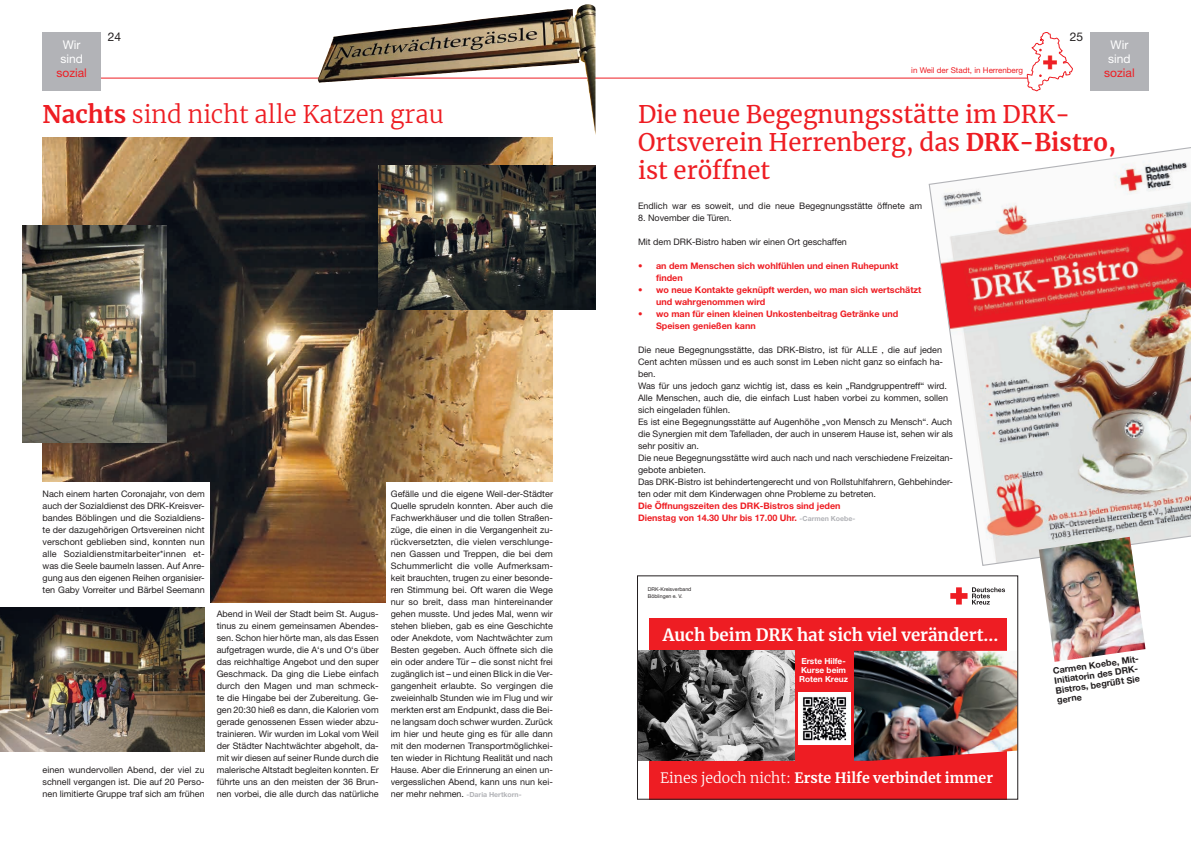
<style>
.page{position:relative;width:1191px;height:842px;background:#fff}
.page>*{position:absolute;margin:0;border:0;box-sizing:border-box;transform-origin:0 0}
.t1{font:24px/28px "Merriweather";color:#ee1d23}
.t2{font:300 24px "Merriweather";color:#ee1d23}
.t3{font:700 16.8px "Merriweather";color:#fff}
.t4{font:700 14.2px "Merriweather";color:#fff}
.t5{font:12px/14px "Helvetica Neue LT Pro";color:#fff}
.t6{font:12px "Helvetica Neue LT Pro";color:#ee1d23}
.t7{font:12px "Helvetica Neue LT Pro";color:#231f20}
.t8{font:9px/12px "Helvetica Neue LT Pro";color:#231f20;text-align:justify}
.t9{font:700 9px/12px "Helvetica Neue LT Pro";color:#ee1d23}
.t10{font:700 9px/10px "Helvetica Neue LT Pro";color:#231f20}
.t11{font:700 8.3px/9.2px "Helvetica Neue LT Pro";color:#fff}
.t12{font:8px "Helvetica Neue LT Pro";color:#ee1d23}
.t13{font:700 7px "Helvetica Neue LT Pro";color:#b2b3b7}
.t14{font:5.2px/6.7px "Helvetica Neue LT Pro";color:#231f20}
.s1{font-weight:700}
.s2{font-size:7px;color:#b2b3b7}
.s3{font-weight:400;font-size:9px;color:#231f20}
.s4{font-weight:300}
</style>
<div class="page">
<hr style="left:101px;top:78px;width:926px;height:1px;background:#ee1d23">
<img style="left:318px;top:7px;width:262px;height:74px">
<img style="left:43px;top:137px;width:510px;height:466px">
<div style="left:386px;top:482px;width:171px;height:321px;background:#fff"></div>
<div style="left:43px;top:32px;width:58px;height:59px;background:#b2b3b7"></div>
<div style="left:39px;top:482px;width:171px;height:321px;background:#fff"></div>
<div style="left:1090px;top:32px;width:58px;height:59px;background:#b2b3b7"></div>
<img style="left:379px;top:165px;width:216px;height:145px">
<img style="left:0;top:608px;width:205px;height:144px">
<img style="left:22px;top:225px;width:145px;height:217px">
<div style="left:649px;top:618px;width:357px;height:181px;background:#ee1d23"></div>
<svg style="left:950px;top:587px;width:55px;height:18px"></svg>
<img style="left:639px;top:651px;width:155px;height:110px">
<img style="left:854px;top:651px;width:162px;height:110px">
<img style="left:798px;top:693px;width:52px;height:51px">
<div style="left:637px;top:576px;width:381px;height:223px;border:1px solid #231f20"></div>
<img style="left:928px;top:147px;width:263px;height:419px">
<img style="left:1038px;top:537px;width:107px;height:125px">
<svg style="left:1027px;top:32px;width:45px;height:59px"></svg>
<h3 class="t7" style="left:108px;top:29px;width:15px">24</h3>
<h3 class="t7" style="left:1069px;top:29px;width:15px">25</h3>
<h3 class="t5" style="left:60px;top:38px;width:24px">Wir sind</h3>
<h3 class="t6" style="left:56px;top:66px;width:32px">sozial</h3>
<p class="t12" style="left:911px;top:65px;width:113px">in Weil der Stadt, in Herrenberg</p>
<h1 class="t2" style="left:43px;top:97px;width:403px"><span class="s1">Nachts</span> sind nicht alle Katzen grau</h1>
<h3 class="t5" style="left:1108px;top:38px;width:24px">Wir sind</h3>
<h3 class="t6" style="left:1104px;top:66px;width:32px">sozial</h3>
<h1 class="t1" style="left:638px;top:99px;width:480px">Die neue Begegnungsstätte im DRK-<br>Ortsverein Herrenberg, das <span class="s1">DRK-Bistro, </span>ist eröffnet</h1>
<p class="t8" style="left:638px;top:200px;width:286px">Endlich war es soweit, und die neue Begegnungsstätte öffnete am</p>
<p class="t8" style="left:638px;top:212px;width:95px">8. November die Türen.</p>
<p class="t8" style="left:638px;top:236px;width:210px">Mit dem DRK-Bistro haben wir einen Ort geschaffen</p>
<p class="t9" style="left:656px;top:260px;width:244px;text-indent:-18px">• an dem Menschen sich wohlfühlen und einen Ruhepunkt finden</p>
<p class="t9" style="left:656px;top:284px;width:267px;text-indent:-18px">• wo neue Kontakte geknüpft werden, wo man sich wertschätzt und wahrgenommen wird</p>
<p class="t9" style="left:656px;top:308px;width:244px;text-indent:-18px">• wo man für einen kleinen Unkostenbeitrag Getränke und<br>Speisen genießen kann</p>
<p class="t8" style="left:638px;top:344px;width:317px;text-align:left">Die neue Begegnungsstätte, das DRK-Bistro, ist für ALLE , die auf jeden Cent achten müssen und es auch sonst im Leben nicht ganz so einfach ha&shy;ben.<br>Was für uns jedoch ganz wichtig ist, dass es kein „Randgruppentreff“ wird.<br>Alle Menschen, auch die, die einfach Lust haben vorbei zu kommen, sollen sich eingeladen fühlen.<br>Es ist eine Begegnungsstätte auf Augenhöhe „von Mensch zu Mensch“. Auch die Synergien mit dem Tafelladen, der auch in unserem Hause ist, sehen wir als sehr positiv an.<br>Die neue Begegnungsstätte wird auch nach und nach verschiedene Freizeitan&shy;gebote anbieten.<br>Das DRK-Bistro ist behindertengerecht und von Rollstuhlfahrern, Gehbehinder&shy;ten oder mit dem Kinderwagen ohne Probleme zu betreten.</p>
<p class="t9" style="left:638px;top:500px;width:219px">Die Öffnungszeiten des DRK-Bistros sind jeden<br>Dienstag von 14.30 Uhr bis 17.00 Uhr. <span class="s2">-Carmen Koebe-</span></p>
<p class="t8" style="left:43px;top:488px;width:164px">Nach einem harten Coronajahr, von dem auch der Sozialdienst des DRK-Kreisver&shy;bandes Böblingen und die Sozialdiens&shy;te der dazugehörigen Ortsvereinen nicht verschont geblieben sind, konnten nun alle Sozialdienstmitarbeiter*innen et&shy;was die Seele baumeln lassen. Auf Anre&shy;gung aus den eigenen Reihen organisier&shy;ten Gaby Vorreiter und Bärbel Seemann</p>
<p class="t8" style="left:391px;top:488px;width:164px">Gefälle und die eigene Weil-der-Städter Quelle sprudeln konnten. Aber auch die Fachwerkhäuser und die tollen Straßen&shy;züge, die einen in die Vergangenheit zu&shy;rückversetzten, die vielen verschlunge&shy;nen Gassen und Treppen, die bei dem Schummerlicht die volle Aufmerksam&shy;keit brauchten, trugen zu einer besonde&shy;ren Stimmung bei. Oft waren die Wege nur so breit, dass man hintereinander gehen musste. Und jedes Mal, wenn wir stehen blieben, gab es eine Geschichte oder Anekdote, vom Nachtwächter zum Besten gegeben. Auch öffnete sich die ein oder andere Tür – die sonst nicht frei zugänglich ist – und einen Blick in die Ver&shy;gangenheit erlaubte. So vergingen die zweieinhalb Stunden wie im Flug und wir merkten erst am Endpunkt, dass die Bei&shy;ne langsam doch schwer wurden. Zurück im hier und heute ging es für alle dann mit den modernen Transportmöglichkei&shy;ten wieder in Richtung Realität und nach Hause. Aber die Erinnerung an einen un&shy;vergesslichen Abend, kann uns nun kei-</p>
<p class="t13" style="left:391px;top:791px;width:132px"><span class="s3">ner mehr nehmen.</span> -Daria Hertkorn-</p>
<p class="t14" style="left:648px;top:586px;width:45px">DRK-Kreisverband<br>Böblingen e. V.</p>
<p class="t8" style="left:217px;top:608px;width:164px">Abend in Weil der Stadt beim St. Augus&shy;tinus zu einem gemeinsamen Abendes&shy;sen. Schon hier hörte man, als das Essen aufgetragen wurde, die A‘s und O‘s über das reichhaltige Angebot und den super Geschmack. Da ging die Liebe einfach durch den Magen und man schmeck&shy;te die Hingabe bei der Zubereitung. Ge&shy;gen 20:30 hieß es dann, die Kalorien vom gerade genossenen Essen wieder abzu&shy;trainieren. Wir wurden im Lokal vom Weil der Städter Nachtwächter abgeholt, da&shy;mit wir diesen auf seiner Runde durch die malerische Altstadt begleiten konnten. Er führte uns an den meisten der 36 Brun&shy;nen vorbei, die alle durch das natürliche</p>
<h2 class="t3" style="left:663px;top:623px;width:337px">Auch beim DRK hat sich viel verändert...</h2>
<p class="t10" style="left:1052px;top:665px;width:89px;rotate:-8deg">Carmen Koebe, Mit-<br>Initiatorin des DRK-<br>Bistros, begrüßt Sie gerne</p>
<p class="t11" style="left:799px;top:656px;width:50px">Erste Hilfe-<br>Kurse beim<br>Roten Kreuz</p>
<p class="t8" style="left:43px;top:764px;width:164px">einen wundervollen Abend, der viel zu schnell vergangen ist. Die auf 20 Perso&shy;nen limitierte Gruppe traf sich am frühen</p>
<h3 class="t4" style="left:660px;top:768px;width:334px"><span class="s4">Eines jedoch nicht:</span> Erste Hilfe verbindet immer</h3>
</div>
